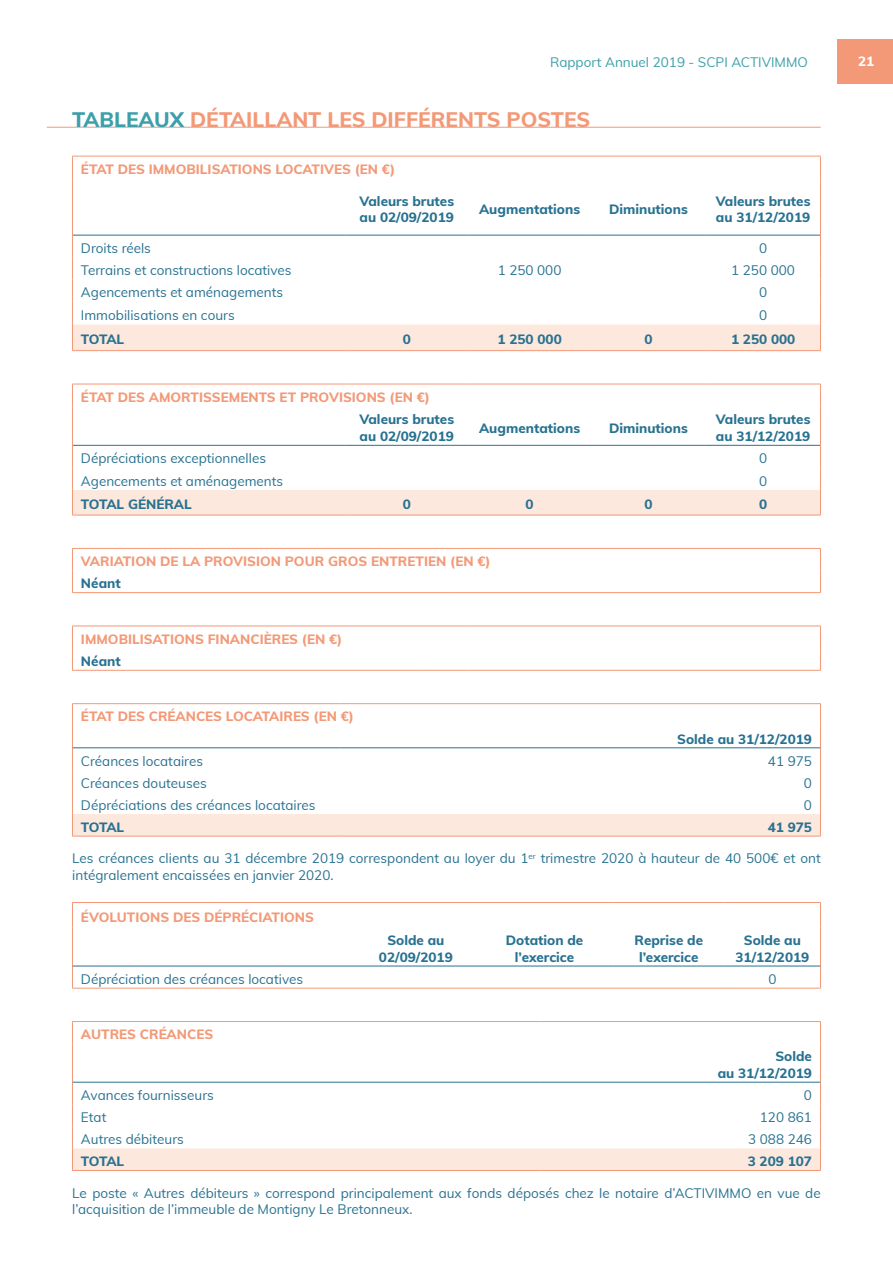
<style>
.page{position:relative;width:893px;height:1263px;background:#fff}
.page>*{position:absolute;margin:0;border:0;box-sizing:border-box;transform-origin:0 0}
.t1{font:800 21px "Muli";color:#f39977}
.t2{font:13.5px/16.5px "Muli";color:#287291}
.t3{font:800 13.5px/16.5px "Muli";color:#287291}
.t4{font:800 13.5px "Muli";color:#f39977}
.t5{font:13.5px "Muli";color:#3c9fa9}
.t6{font:800 13.5px "Muli";color:#fff}
.s1{color:#3c9fa9}
</style>
<div class="page">
<div style="left:837px;top:39px;width:56px;height:45px;background:#f39977"></div>
<hr style="left:47px;top:127px;width:774px;height:1px;background:#f39977">
<hr style="left:72px;top:156px;width:273px;height:1px;background:#f39977">
<svg style="left:72px;top:156px;width:1px;height:24px"></svg>
<hr style="left:345px;top:156px;width:123px;height:1px;background:#f39977">
<hr style="left:468px;top:156px;width:123px;height:1px;background:#f39977">
<hr style="left:591px;top:156px;width:115px;height:1px;background:#f39977">
<hr style="left:706px;top:156px;width:115px;height:1px;background:#f39977">
<svg style="left:820px;top:156px;width:1px;height:24px"></svg>
<hr style="left:72px;top:180px;width:1px;height:55px;background:#f39977">
<hr style="left:820px;top:180px;width:1px;height:55px;background:#f39977">
<svg style="left:72px;top:235px;width:749px;height:115px"></svg>
<hr style="left:72px;top:350px;width:273px;height:1px;background:#f39977">
<hr style="left:345px;top:350px;width:123px;height:1px;background:#f39977">
<hr style="left:468px;top:350px;width:123px;height:1px;background:#f39977">
<hr style="left:591px;top:350px;width:115px;height:1px;background:#f39977">
<hr style="left:706px;top:350px;width:115px;height:1px;background:#f39977">
<hr style="left:72px;top:384px;width:273px;height:1px;background:#f39977">
<svg style="left:72px;top:384px;width:1px;height:22px"></svg>
<hr style="left:345px;top:384px;width:123px;height:1px;background:#f39977">
<hr style="left:468px;top:384px;width:123px;height:1px;background:#f39977">
<hr style="left:591px;top:384px;width:115px;height:1px;background:#f39977">
<hr style="left:706px;top:384px;width:115px;height:1px;background:#f39977">
<svg style="left:820px;top:384px;width:1px;height:22px"></svg>
<hr style="left:72px;top:406px;width:1px;height:39px;background:#f39977">
<hr style="left:820px;top:406px;width:1px;height:39px;background:#f39977">
<svg style="left:72px;top:445px;width:749px;height:70px"></svg>
<hr style="left:72px;top:515px;width:273px;height:1px;background:#f39977">
<hr style="left:345px;top:515px;width:123px;height:1px;background:#f39977">
<hr style="left:468px;top:515px;width:123px;height:1px;background:#f39977">
<hr style="left:591px;top:515px;width:115px;height:1px;background:#f39977">
<hr style="left:706px;top:515px;width:115px;height:1px;background:#f39977">
<hr style="left:72px;top:548px;width:380px;height:1px;background:#f39977">
<hr style="left:452px;top:548px;width:369px;height:1px;background:#f39977">
<svg style="left:72px;top:549px;width:1px;height:43px"></svg>
<svg style="left:820px;top:549px;width:1px;height:43px"></svg>
<hr style="left:72px;top:592px;width:380px;height:1px;background:#f39977">
<hr style="left:452px;top:592px;width:369px;height:1px;background:#f39977">
<hr style="left:72px;top:626px;width:346px;height:1px;background:#f39977">
<hr style="left:418px;top:626px;width:50px;height:1px;background:#f39977">
<hr style="left:468px;top:626px;width:353px;height:1px;background:#f39977">
<svg style="left:72px;top:626px;width:1px;height:44px"></svg>
<svg style="left:820px;top:626px;width:1px;height:44px"></svg>
<hr style="left:72px;top:670px;width:346px;height:1px;background:#f39977">
<hr style="left:418px;top:670px;width:50px;height:1px;background:#f39977">
<hr style="left:468px;top:670px;width:353px;height:1px;background:#f39977">
<hr style="left:72px;top:703px;width:268px;height:1px;background:#f39977">
<hr style="left:340px;top:703px;width:481px;height:1px;background:#f39977">
<svg style="left:72px;top:704px;width:749px;height:132px"></svg>
<hr style="left:72px;top:836px;width:268px;height:1px;background:#f39977">
<hr style="left:340px;top:836px;width:481px;height:1px;background:#f39977">
<hr style="left:73px;top:747px;width:267px;height:1px;background:#287291">
<hr style="left:340px;top:747px;width:480px;height:1px;background:#287291">
<hr style="left:72px;top:902px;width:284px;height:1px;background:#f39977">
<hr style="left:356px;top:902px;width:120px;height:1px;background:#f39977">
<hr style="left:476px;top:902px;width:137px;height:1px;background:#f39977">
<hr style="left:613px;top:902px;width:111px;height:1px;background:#f39977">
<hr style="left:724px;top:902px;width:97px;height:1px;background:#f39977">
<svg style="left:72px;top:903px;width:749px;height:85px"></svg>
<hr style="left:72px;top:988px;width:284px;height:1px;background:#f39977">
<hr style="left:356px;top:988px;width:120px;height:1px;background:#f39977">
<hr style="left:476px;top:988px;width:137px;height:1px;background:#f39977">
<hr style="left:613px;top:988px;width:111px;height:1px;background:#f39977">
<hr style="left:724px;top:988px;width:97px;height:1px;background:#f39977">
<hr style="left:73px;top:966px;width:283px;height:1px;background:#287291">
<hr style="left:356px;top:966px;width:120px;height:1px;background:#287291">
<hr style="left:476px;top:966px;width:137px;height:1px;background:#287291">
<hr style="left:613px;top:966px;width:111px;height:1px;background:#287291">
<hr style="left:724px;top:966px;width:96px;height:1px;background:#287291">
<hr style="left:72px;top:1021px;width:468px;height:1px;background:#f39977">
<svg style="left:72px;top:1022px;width:1px;height:21px"></svg>
<hr style="left:540px;top:1021px;width:281px;height:1px;background:#f39977">
<svg style="left:820px;top:1022px;width:1px;height:21px"></svg>
<hr style="left:72px;top:1043px;width:1px;height:39px;background:#f39977">
<hr style="left:820px;top:1043px;width:1px;height:39px;background:#f39977">
<svg style="left:72px;top:1082px;width:749px;height:88px"></svg>
<hr style="left:72px;top:1170px;width:468px;height:1px;background:#f39977">
<hr style="left:540px;top:1170px;width:281px;height:1px;background:#f39977">
<hr style="left:73px;top:1082px;width:467px;height:1px;background:#287291">
<hr style="left:540px;top:1082px;width:280px;height:1px;background:#287291">
<p class="t5" style="left:550px;top:52px;width:259px">Rapport Annuel 2019 - SCPI ACTIVIMMO</p>
<p class="t6" style="left:858px;top:52px;width:18px">21</p>
<h1 class="t1" style="left:72px;top:104px;width:519px"><span class="s1">TABLEAUX</span> DÉTAILLANT LES DIFFÉRENTS POSTES</h1>
<p class="t4" style="left:81px;top:159px;width:316px">ÉTAT DES IMMOBILISATIONS LOCATIVES (EN €)</p>
<p class="t3" style="left:359px;top:192px;width:96px">Valeurs brutes au 02/09/2019</p>
<p class="t3" style="left:479px;top:200px;width:103px">Augmentations</p>
<p class="t3" style="left:609px;top:200px;width:80px">Diminutions</p>
<p class="t3" style="left:716px;top:192px;width:96px">Valeurs brutes au 31/12/2019</p>
<p class="t2" style="left:81px;top:239px;width:72px">Droits réels</p>
<p class="t2" style="left:759px;top:239px;width:10px">0</p>
<p class="t2" style="left:81px;top:261px;width:212px">Terrains et constructions locatives</p>
<p class="t2" style="left:498px;top:261px;width:65px">1 250 000</p>
<p class="t2" style="left:731px;top:261px;width:65px">1 250 000</p>
<p class="t2" style="left:81px;top:284px;width:204px">Agencements et aménagements</p>
<p class="t2" style="left:759px;top:284px;width:10px">0</p>
<p class="t2" style="left:81px;top:306px;width:155px">Immobilisations en cours</p>
<p class="t2" style="left:759px;top:306px;width:10px">0</p>
<p class="t3" style="left:81px;top:330px;width:45px">TOTAL</p>
<p class="t3" style="left:403px;top:330px;width:10px">0</p>
<p class="t3" style="left:497px;top:330px;width:66px">1 250 000</p>
<p class="t3" style="left:644px;top:330px;width:10px">0</p>
<p class="t3" style="left:731px;top:330px;width:66px">1 250 000</p>
<p class="t4" style="left:81px;top:387px;width:351px">ÉTAT DES AMORTISSEMENTS ET PROVISIONS (EN €)</p>
<p class="t3" style="left:359px;top:411px;width:96px">Valeurs brutes au 02/09/2019</p>
<p class="t3" style="left:479px;top:419px;width:103px">Augmentations</p>
<p class="t3" style="left:609px;top:419px;width:80px">Diminutions</p>
<p class="t3" style="left:716px;top:411px;width:96px">Valeurs brutes au 31/12/2019</p>
<p class="t2" style="left:81px;top:450px;width:187px">Dépréciations exceptionnelles</p>
<p class="t2" style="left:759px;top:450px;width:10px">0</p>
<p class="t2" style="left:81px;top:472px;width:204px">Agencements et aménagements</p>
<p class="t2" style="left:759px;top:472px;width:10px">0</p>
<p class="t3" style="left:81px;top:495px;width:112px">TOTAL GÉNÉRAL</p>
<p class="t3" style="left:403px;top:495px;width:10px">0</p>
<p class="t3" style="left:526px;top:495px;width:10px">0</p>
<p class="t3" style="left:644px;top:495px;width:10px">0</p>
<p class="t3" style="left:759px;top:495px;width:10px">0</p>
<p class="t4" style="left:81px;top:551px;width:411px">VARIATION DE LA PROVISION POUR GROS ENTRETIEN (EN €)</p>
<p class="t3" style="left:81px;top:575px;width:41px">Néant</p>
<p class="t4" style="left:81px;top:629px;width:263px">IMMOBILISATIONS FINANCIÈRES (EN €)</p>
<p class="t3" style="left:81px;top:652px;width:41px">Néant</p>
<p class="t4" style="left:81px;top:707px;width:275px">ÉTAT DES CRÉANCES LOCATAIRES (EN €)</p>
<p class="t3" style="left:677px;top:730px;width:136px">Solde au 31/12/2019</p>
<p class="t2" style="left:81px;top:752px;width:124px">Créances locataires</p>
<p class="t2" style="left:768px;top:752px;width:46px">41 975</p>
<p class="t2" style="left:81px;top:774px;width:127px">Créances douteuses</p>
<p class="t2" style="left:804px;top:774px;width:10px">0</p>
<p class="t2" style="left:81px;top:796px;width:236px">Dépréciations des créances locataires</p>
<p class="t2" style="left:804px;top:796px;width:10px">0</p>
<p class="t3" style="left:81px;top:818px;width:45px">TOTAL</p>
<p class="t3" style="left:768px;top:818px;width:46px">41 975</p>
<p class="t2" style="left:72px;top:849px;width:750px">Les créances clients au 31 décembre 2019 correspondent au loyer du 1<sup>er</sup> trimestre 2020 à hauteur de 40 500€ et ont intégralement encaissées en janvier 2020.</p>
<p class="t4" style="left:81px;top:907px;width:235px">ÉVOLUTIONS DES DÉPRÉCIATIONS</p>
<p class="t3" style="left:379px;top:931px;width:75px;text-align:center">Solde au<br>02/09/2019</p>
<p class="t3" style="left:506px;top:931px;width:79px;text-align:center">Dotation de l’exercice</p>
<p class="t3" style="left:634px;top:931px;width:70px;text-align:center">Reprise de l’exercice</p>
<p class="t3" style="left:735px;top:931px;width:75px;text-align:center">Solde au<br>31/12/2019</p>
<p class="t2" style="left:81px;top:970px;width:224px">Dépréciation des créances locatives</p>
<p class="t2" style="left:768px;top:970px;width:10px">0</p>
<p class="t4" style="left:81px;top:1024px;width:134px">AUTRES CRÉANCES</p>
<p class="t3" style="left:718px;top:1048px;width:96px;text-align:right">Solde<br>au 31/12/2019</p>
<p class="t2" style="left:81px;top:1086px;width:134px">Avances fournisseurs</p>
<p class="t2" style="left:804px;top:1086px;width:10px">0</p>
<p class="t2" style="left:81px;top:1108px;width:27px">Etat</p>
<p class="t2" style="left:760px;top:1108px;width:54px">120 861</p>
<p class="t2" style="left:81px;top:1130px;width:104px">Autres débiteurs</p>
<p class="t2" style="left:748px;top:1130px;width:65px">3 088 246</p>
<p class="t3" style="left:81px;top:1152px;width:45px">TOTAL</p>
<p class="t3" style="left:748px;top:1152px;width:66px">3 209 107</p>
<p class="t2" style="left:72px;top:1184px;width:750px">Le poste « Autres débiteurs » correspond principalement aux fonds déposés chez le notaire d’ACTIVIMMO en vue de l’acquisition de l’immeuble de Montigny Le Bretonneux.</p>
</div>
